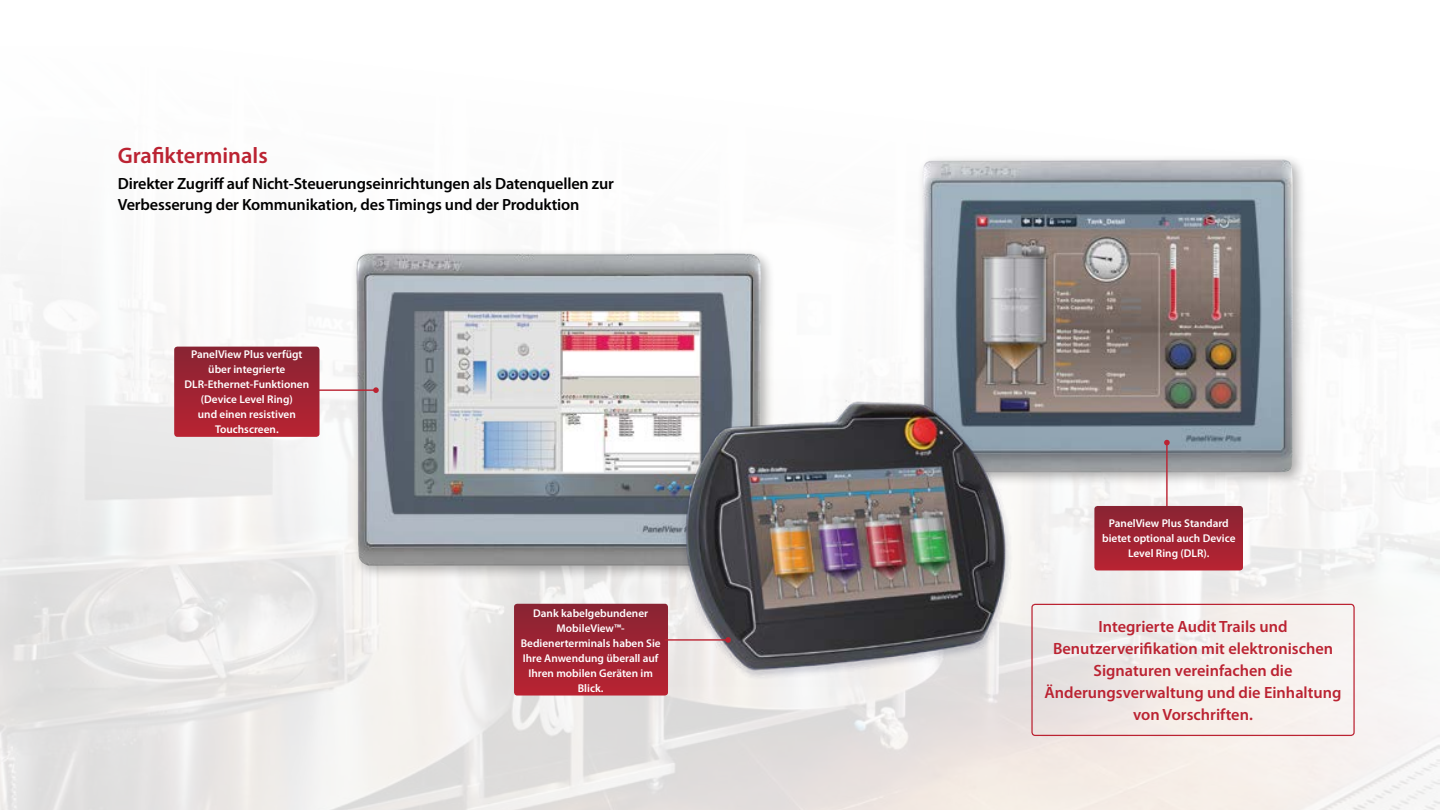
<style>
.page{position:relative;width:1440px;height:810px;background:#fff}
.page>*{position:absolute;margin:0;border:0;box-sizing:border-box;transform-origin:0 0}
.t1{font:600 22.5px "Myriad Pro";color:#bb2332}
.t2{font:600 16.38px/21.8px "Myriad Pro";color:#bb2332;text-align:center}
.t3{font:600 16.25px/21.2px "Myriad Pro";letter-spacing:-.01em;color:#000}
.t4{font:600 11.25px/15px "Myriad Pro";color:#fff;text-align:center}
</style>
<div class="page">
<div style="left:917px;top:154px;width:390px;height:332px;background:#000;opacity:.3"></div>
<img style="left:923px;top:160px;width:370px;height:313px">
<div style="left:351px;top:247px;width:425px;height:333px;background:#000;opacity:.3"></div>
<img style="left:356px;top:253px;width:402px;height:313px">
<img style="left:665px;top:379px;width:360px;height:307px">
<svg style="left:1094px;top:506px;width:149px;height:64px;background:#a02333"></svg>
<svg style="left:514px;top:604px;width:154px;height:92px;background:#a02433"></svg>
<div style="left:1031px;top:604px;width:324px;height:132px;border:1px solid #bb2332;border-radius:3px"></div>
<hr style="left:313px;top:389px;width:63px;height:2px;background:#bb2332">
<svg style="left:373px;top:387px;width:6px;height:6px"></svg>
<hr style="left:1166px;top:443px;width:2px;height:63px;background:#bb2332">
<svg style="left:1164px;top:440px;width:6px;height:5px"></svg>
<hr style="left:665px;top:639px;width:63px;height:2px;background:#bb2332">
<svg style="left:725px;top:637px;width:6px;height:6px"></svg>
<svg style="left:174px;top:347px;width:146px;height:90px;background:#a12434"></svg>
<h1 class="t1" style="left:118px;top:141px;width:152px">Grafikterminals</h1>
<h3 class="t3" style="left:118px;top:173px;width:498px">Direkter Zugriff auf Nicht-Steuerungseinrichtungen als Datenquellen zur<br>Verbesserung der Kommunikation, des Timings und der Produktion</h3>
<p class="t4" style="left:185px;top:347px;width:126px">PanelView Plus verfügt über integrierte<br>DLR‑Ethernet-Funktionen (Device Level Ring)<br>und einen resistiven<br>Touchscreen.</p>
<p class="t4" style="left:1102px;top:516px;width:135px">PanelView Plus Standard bietet optional auch Device<br>Level Ring (DLR).</p>
<p class="t4" style="left:521px;top:605px;width:142px">Dank kabelgebundener<br>MobileView™-<br>Bedienerterminals haben Sie<br>Ihre Anwendung überall auf<br>Ihren mobilen Geräten im<br>Blick.</p>
<h2 class="t2" style="left:1045px;top:616px;width:298px">Integrierte Audit Trails und<br>Benutzerverifikation mit elektronischen<br>Signaturen vereinfachen die<br>Änderungsverwaltung und die Einhaltung von Vorschriften.</h2>
</div>
